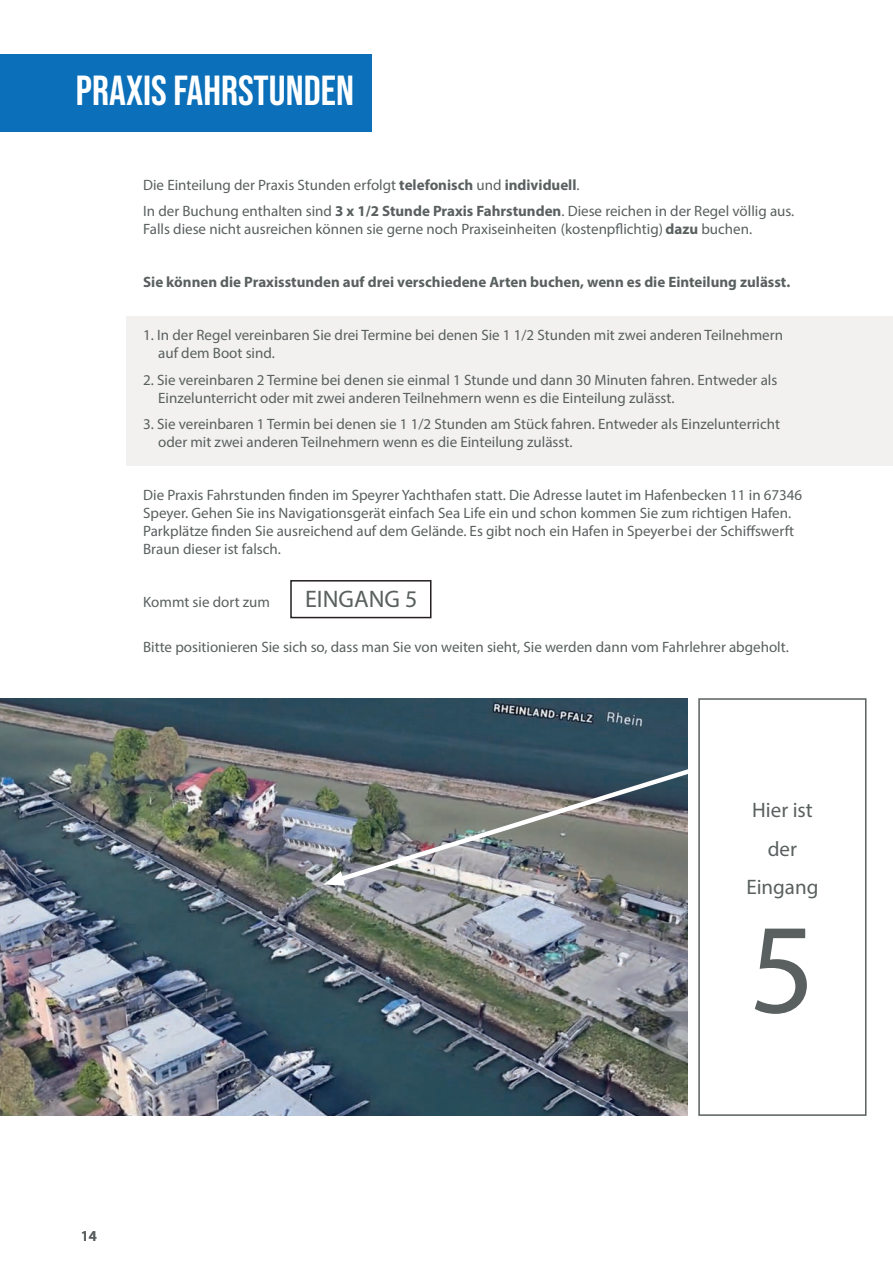
<style>
.page{position:relative;width:893px;height:1263px;background:#fff}
.page>*{position:absolute;margin:0;border:0;box-sizing:border-box;transform-origin:0 0}
.t1{font:129px "Myriad Pro";color:#59605f}
.t2{font:42px "Bebas Neue";color:#fff}
.t3{font:24px "Myriad Pro";color:#59605f}
.t4{font:21px/38.5px "Myriad Pro";color:#59605f;text-align:center}
.t5{font:15px/18px "Myriad Pro";color:#59605f}
.t6{font:700 15px "Myriad Pro";color:#59605f}
.t7{font:600 15px "Myriad Pro";color:#59605f}
.s1{font-weight:700}
</style>
<div class="page">
<div style="left:126px;top:316px;width:767px;height:150px;background:#f2f1f0"></div>
<img style="left:0;top:698px;width:687px;height:418px">
<img style="left:330px;top:757px;width:358px;height:129px">
<svg style="left:323px;top:871px;width:22px;height:14px"></svg>
<div style="left:0;top:54px;width:372px;height:78px;background:#0b6fb9"></div>
<div style="left:698px;top:698px;width:168px;height:418px;border:2px solid #59605f"></div>
<div style="left:290px;top:580px;width:141px;height:38px;border:2px solid #231f20"></div>
<h2 class="t2" style="left:76px;top:70px;width:279px">PRAXIS FAHRSTUNDEN</h2>
<p class="t5" style="left:143px;top:172px;width:653px;line-height:26.5px">Die Einteilung der Praxis Stunden erfolgt <span class="s1">telefonisch</span> und <span class="s1">individuell</span>.<br>In der Buchung enthalten sind <span class="s1">3 x 1/2 Stunde Praxis Fahrstunden</span>. Diese reichen in der Regel völlig aus.</p>
<p class="t5" style="left:143px;top:221px;width:610px">Falls diese nicht ausreichen können sie gerne noch Praxiseinheiten (kostenpflichtig) <span class="s1">dazu</span> buchen.</p>
<p class="t6" style="left:143px;top:274px;width:649px">Sie können die Praxisstunden auf drei verschiedene Arten buchen, wenn es die Einteilung zulässt.</p>
<p class="t5" style="left:158px;top:327px;width:626px;text-indent:-15px">1. In der Regel vereinbaren Sie drei Termine bei denen Sie 1 1/2 Stunden mit zwei anderen Teilnehmern auf dem Boot sind.</p>
<p class="t5" style="left:158px;top:371px;width:621px;text-indent:-15px">2. Sie vereinbaren 2 Termine bei denen sie einmal 1 Stunde und dann 30 Minuten fahren. Entweder als<br>Einzelunterricht oder mit zwei anderen Teilnehmern wenn es die Einteilung zulässt.</p>
<p class="t5" style="left:158px;top:416px;width:623px;text-indent:-15px">3. Sie vereinbaren 1 Termin bei denen sie 1 1/2 Stunden am Stück fahren. Entweder als Einzelunterricht oder mit zwei anderen Teilnehmern wenn es die Einteilung zulässt.</p>
<p class="t5" style="left:143px;top:487px;width:661px">Die Praxis Fahrstunden finden im Speyrer Yachthafen statt. Die Adresse lautet im Hafenbecken 11 in 67346<br>Speyer. Gehen Sie ins Navigationsgerät einfach Sea Life ein und schon kommen Sie zum richtigen Hafen.<br>Parkplätze finden Sie ausreichend auf dem Gelände. Es gibt noch ein Hafen in Speyerbei der Schiffswerft Braun dieser ist falsch.</p>
<p class="t5" style="left:143px;top:594px;width:128px">Kommt sie dort zum</p>
<h3 class="t3" style="left:305px;top:587px;width:114px">EINGANG 5</h3>
<p class="t5" style="left:143px;top:638px;width:647px">Bitte positionieren Sie sich so, dass man Sie von weiten sieht, Sie werden dann vom Fahrlehrer abgeholt.</p>
<p class="t7" style="left:81px;top:1230px;width:18px">14</p>
<h3 class="t4" style="left:746px;top:792px;width:74px">Hier ist der<br>Eingang</h3>
<h1 class="t1" style="left:749px;top:906px;width:68px">5</h1>
</div>
